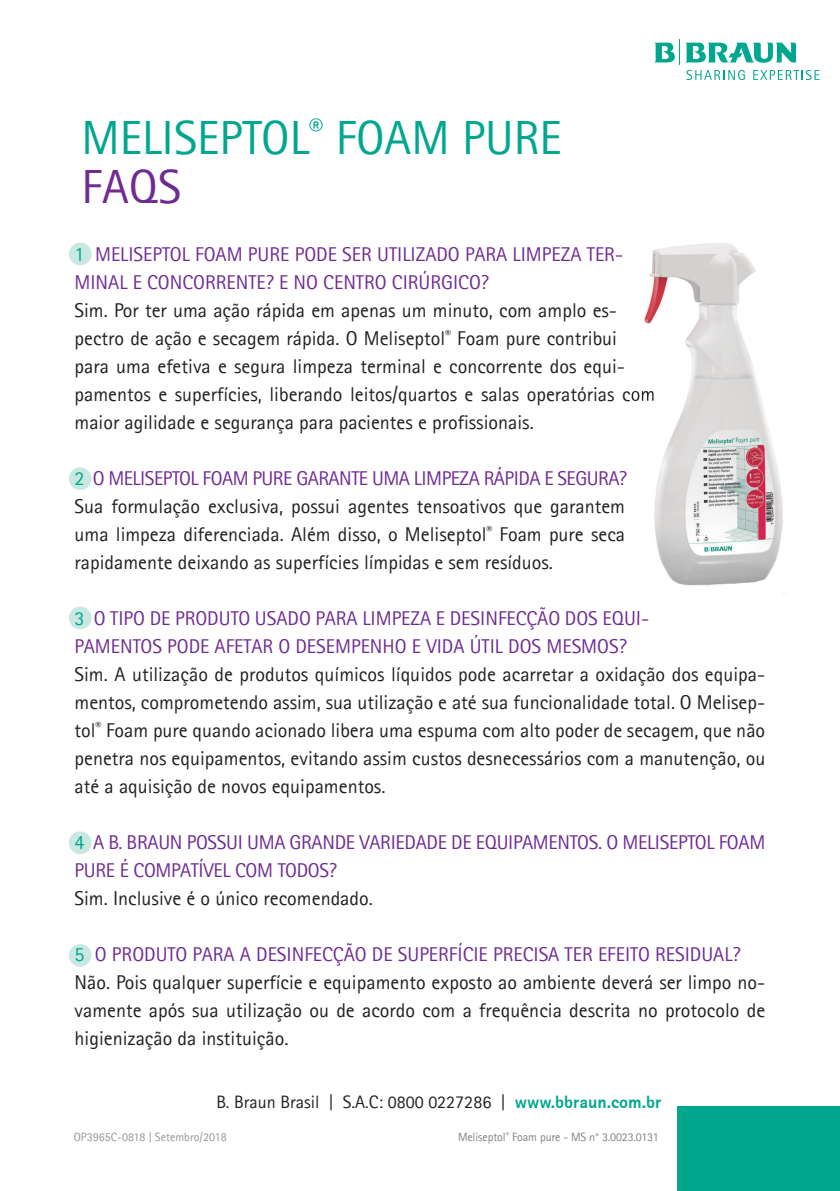
<style>
.page{position:relative;width:840px;height:1191px;background:#fff}
.page>*{position:absolute;margin:0;border:0;box-sizing:border-box;transform-origin:0 0}
.t1{font:48px "Rotis Sans Serif";color:#00a78f}
.t2{font:48px "Rotis Sans Serif";color:#702b91}
.t3{font:20px/28px "Rotis Sans Serif";color:#231f20}
.t4{font:20px/28px "Rotis Sans Serif";color:#702b91}
.t5{font:18px "Rotis Sans Serif";color:#231f20}
.t6{font:12px "Rotis Sans Serif";letter-spacing:-.01em;color:#808285}
.t7{font:12px "Rotis Sans Serif";color:#939598}
.s1{color:#00a78f}
.s2{color:#702b91}
.s3{font-weight:700;color:#00a78f}
</style>
<div class="page">
<div style="left:69px;top:243px;width:22px;height:22px;background:#cae8e2;border-radius:50%"></div>
<div style="left:69px;top:467px;width:22px;height:23px;background:#cae8e2;border-radius:50%"></div>
<div style="left:69px;top:606px;width:22px;height:23px;background:#cae8e2;border-radius:50%"></div>
<div style="left:69px;top:831px;width:22px;height:23px;background:#cae8e2;border-radius:50%"></div>
<div style="left:69px;top:944px;width:22px;height:22px;background:#cae8e2;border-radius:50%"></div>
<img style="left:644px;top:243px;width:141px;height:350px">
<img style="left:630px;top:385px;width:24px;height:20px">
<img style="left:632px;top:611px;width:8px;height:5px">
<div style="left:676px;top:1106px;width:163px;height:85px;background:#00a78f"></div>
<svg style="left:654px;top:40px;width:165px;height:40px"></svg>
<h1 class="t1" style="left:81px;top:109px;width:481px">MELISEPTOL<sup>®</sup> FOAM PURE</h1>
<h1 class="t2" style="left:81px;top:159px;width:101px">FAQS</h1>
<p class="t4" style="left:74px;top:240px;width:550px"><span class="s1">1</span> MELISEPTOL FOAM PURE PODE SER UTILIZADO PARA LIMPEZA TER-<br>MINAL E CONCORRENTE? E NO CENTRO CIRÚRGICO?</p>
<p class="t3" style="left:74px;top:296px;width:581px">Sim. Por ter uma ação rápida em apenas um minuto, com amplo es&shy;pectro de ação e secagem rápida. O Meliseptol<sup>®</sup> Foam pure contribui para uma efetiva e segura limpeza terminal e concorrente dos equi&shy;pamentos e superfícies, liberando leitos/quartos e salas operatórias com maior agilidade e segurança para pacientes e profissionais.</p>
<p class="t3" style="left:74px;top:464px;width:553px;text-align:justify"><span class="s1">2</span> <span class="s2">O MELISEPTOL FOAM PURE GARANTE UMA LIMPEZA RÁPIDA E SEGURA?<br></span>Sua formulação exclusiva, possui agentes tensoativos que garantem uma limpeza diferenciada. Além disso, o Meliseptol<sup>®</sup> Foam pure seca rapidamente deixando as superfícies límpidas e sem resíduos.</p>
<p class="t4" style="left:74px;top:604px;width:576px"><span class="s1">3</span> O TIPO DE PRODUTO USADO PARA LIMPEZA E DESINFECÇÃO DOS EQUI-<br>PAMENTOS PODE AFETAR O DESEMPENHO E VIDA ÚTIL DOS MESMOS?</p>
<p class="t3" style="left:74px;top:660px;width:692px;text-align:justify">Sim. A utilização de produtos químicos líquidos pode acarretar a oxidação dos equipa&shy;mentos, comprometendo assim, sua utilização e até sua funcionalidade total. O Melisep&shy;tol<sup>®</sup> Foam pure quando acionado libera uma espuma com alto poder de secagem, que não penetra nos equipamentos, evitando assim custos desnecessários com a manutenção, ou até a aquisição de novos equipamentos.</p>
<p class="t4" style="left:74px;top:828px;width:691px"><span class="s1">4</span> A B. BRAUN POSSUI UMA GRANDE VARIEDADE DE EQUIPAMENTOS. O MELISEPTOL FOAM<br>PURE É COMPATÍVEL COM TODOS?</p>
<p class="t3" style="left:74px;top:884px;width:300px">Sim. Inclusive é o único recomendado.</p>
<p class="t3" style="left:74px;top:940px;width:691px"><span class="s1">5</span> <span class="s2">O PRODUTO PARA A DESINFECÇÃO DE SUPERFÍCIE PRECISA TER EFEITO RESIDUAL?<br></span>Não. Pois qualquer superfície e equipamento exposto ao ambiente deverá ser limpo no&shy;vamente após sua utilização ou de acordo com a frequência descrita no protocolo de higienização da instituição.</p>
<p class="t5" style="left:216px;top:1090px;width:446px">B. Braun Brasil | S.A.C: 0800 0227286 | <span class="s3">www.bbraun.com.br</span></p>
<p class="t6" style="left:457px;top:1130px;width:202px">Meliseptol<sup>®</sup> Foam pure - MS n° 3.0023.0131</p>
<p class="t7" style="left:74px;top:1130px;width:154px">OP3965C-0818 | Setembro/2018</p>
</div>
